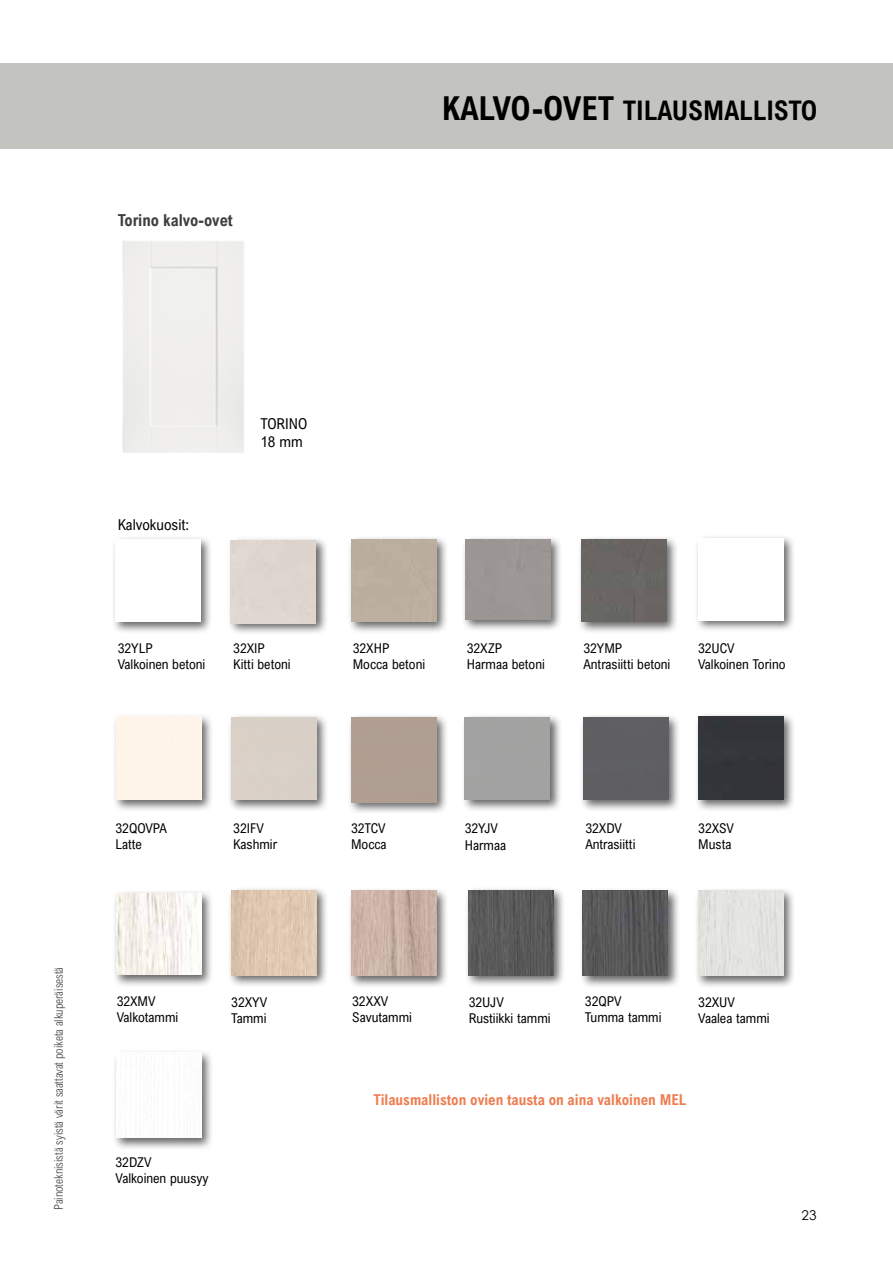
<style>
.page{position:relative;width:893px;height:1263px;background:#fff}
.page>*{position:absolute;margin:0;border:0;box-sizing:border-box;transform-origin:0 0}
.t1{font:700 27px "Arial Nova Cond";color:#000}
.t2{font:700 16.5px "Arial Nova Cond";color:#3e3d40}
.t3{font:700 15px "Arial Nova Cond";color:#ee7d51}
.t4{font:15px/18px "Arial Nova Cond";color:#000}
.t5{font:13.5px/16.2px "Arial Nova Cond";color:#000}
.t6{font:13.5px "Century Gothic";color:#000}
.t7{font:300 12px "Arial Nova Cond";color:#3e3d40}
.s1{font-size:33px}
</style>
<div class="page">
<div style="left:0;top:64px;width:893px;height:85px;background:#c3c4bf"></div>
<div style="left:122px;top:241px;width:122px;height:211px;background:#f0efed"></div>
<div style="left:111px;top:535px;width:102px;height:99px;background:#000;opacity:.61"></div>
<img style="left:115px;top:539px;width:85px;height:83px">
<div style="left:227px;top:536px;width:101px;height:100px;background:#000;opacity:.61"></div>
<div style="left:231px;top:540px;width:85px;height:83px;background:#dfd6cf"></div>
<div style="left:347px;top:535px;width:102px;height:99px;background:#000;opacity:.61"></div>
<div style="left:351px;top:539px;width:85px;height:82px;background:#bbae9e"></div>
<div style="left:462px;top:535px;width:101px;height:97px;background:#000;opacity:.61"></div>
<div style="left:465px;top:539px;width:86px;height:80px;background:#9b9693"></div>
<div style="left:694px;top:534px;width:101px;height:99px;background:#000;opacity:.61"></div>
<img style="left:698px;top:538px;width:85px;height:82px">
<div style="left:113px;top:713px;width:101px;height:99px;background:#000;opacity:.61"></div>
<div style="left:116px;top:717px;width:86px;height:82px;background:#fff5ea"></div>
<div style="left:577px;top:535px;width:102px;height:99px;background:#000;opacity:.61"></div>
<div style="left:581px;top:539px;width:85px;height:83px;background:#696663"></div>
<div style="left:461px;top:713px;width:101px;height:99px;background:#000;opacity:.61"></div>
<div style="left:465px;top:717px;width:85px;height:83px;background:#a2a3a1"></div>
<div style="left:227px;top:713px;width:102px;height:99px;background:#000;opacity:.61"></div>
<div style="left:231px;top:717px;width:85px;height:83px;background:#d9d0c8"></div>
<div style="left:347px;top:713px;width:102px;height:101px;background:#000;opacity:.61"></div>
<div style="left:351px;top:717px;width:85px;height:85px;background:#b09f92"></div>
<div style="left:579px;top:713px;width:102px;height:99px;background:#000;opacity:.61"></div>
<div style="left:583px;top:717px;width:85px;height:83px;background:#5f5f62"></div>
<div style="left:694px;top:713px;width:101px;height:99px;background:#000;opacity:.61"></div>
<div style="left:698px;top:717px;width:85px;height:82px;background:#313439"></div>
<div style="left:113px;top:889px;width:101px;height:98px;background:#000;opacity:.61"></div>
<img style="left:117px;top:893px;width:85px;height:82px">
<div style="left:227px;top:886px;width:102px;height:102px;background:#000;opacity:.61"></div>
<img style="left:231px;top:890px;width:85px;height:85px">
<div style="left:347px;top:887px;width:102px;height:101px;background:#000;opacity:.61"></div>
<img style="left:351px;top:891px;width:85px;height:85px">
<div style="left:464px;top:886px;width:102px;height:102px;background:#000;opacity:.61"></div>
<img style="left:468px;top:890px;width:85px;height:85px">
<div style="left:579px;top:887px;width:101px;height:101px;background:#000;opacity:.61"></div>
<img style="left:583px;top:891px;width:85px;height:85px">
<div style="left:113px;top:1049px;width:101px;height:101px;background:#000;opacity:.61"></div>
<img style="left:117px;top:1053px;width:85px;height:85px">
<div style="left:694px;top:887px;width:102px;height:101px;background:#000;opacity:.61"></div>
<div style="left:698px;top:891px;width:85px;height:85px;background:#e3e4df"></div>
<p class="t2" style="left:118px;top:209px;width:117px">Torino kalvo-ovet</p>
<h1 class="t1" style="left:442px;top:94px;width:377px"><span class="s1">KALVO-OVET</span> TILAUSMALLISTO</h1>
<p class="t4" style="left:118px;top:515px;width:73px">Kalvokuosit:</p>
<p class="t4" style="left:260px;top:415px;width:48px">TORINO<br>18 mm</p>
<p class="t5" style="left:118px;top:640px;width:89px">32YLP<br>Valkoinen betoni</p>
<p class="t5" style="left:233px;top:640px;width:59px">32XIP<br>Kitti betoni</p>
<p class="t5" style="left:353px;top:640px;width:74px">32XHP<br>Mocca betoni</p>
<p class="t5" style="left:467px;top:640px;width:80px">32XZP<br>Harmaa betoni</p>
<p class="t5" style="left:698px;top:640px;width:89px">32UCV<br>Valkoinen Torino</p>
<p class="t5" style="left:583px;top:640px;width:88px">32YMP<br>Antrasiitti betoni</p>
<p class="t7" style="left:51px;top:1210px;width:244px;rotate:-90deg">Painoteknisistä syistä värit saattavat poiketa alkuperäisestä</p>
<p class="t5" style="left:116px;top:820px;width:53px">32QOVPA<br>Latte</p>
<p class="t5" style="left:233px;top:820px;width:45px">32IFV<br>Kashmir</p>
<p class="t5" style="left:351px;top:820px;width:37px">32TCV<br>Mocca</p>
<p class="t5" style="left:585px;top:820px;width:52px">32XDV<br>Antrasiitti</p>
<p class="t5" style="left:698px;top:820px;width:37px">32XSV<br>Musta</p>
<p class="t5" style="left:465px;top:820px;width:43px">32YJV<br>Harmaa</p>
<p class="t5" style="left:117px;top:993px;width:63px">32XMV<br>Valkotammi</p>
<p class="t5" style="left:231px;top:994px;width:37px">32XYV<br>Tammi</p>
<p class="t5" style="left:352px;top:993px;width:61px">32XXV<br>Savutammi</p>
<p class="t5" style="left:469px;top:993px;width:83px">32UJV<br>Rustiikki tammi</p>
<p class="t5" style="left:585px;top:993px;width:78px">32QPV<br>Tumma tammi</p>
<p class="t5" style="left:698px;top:993px;width:73px">32XUV<br>Vaalea tammi</p>
<p class="t5" style="left:116px;top:1154px;width:94px">32DZV<br>Valkoinen puusyy</p>
<p class="t3" style="left:373px;top:1090px;width:315px">Tilausmalliston ovien tausta on aina valkoinen MEL</p>
<p class="t6" style="left:801px;top:1206px;width:16px">23</p>
</div>
